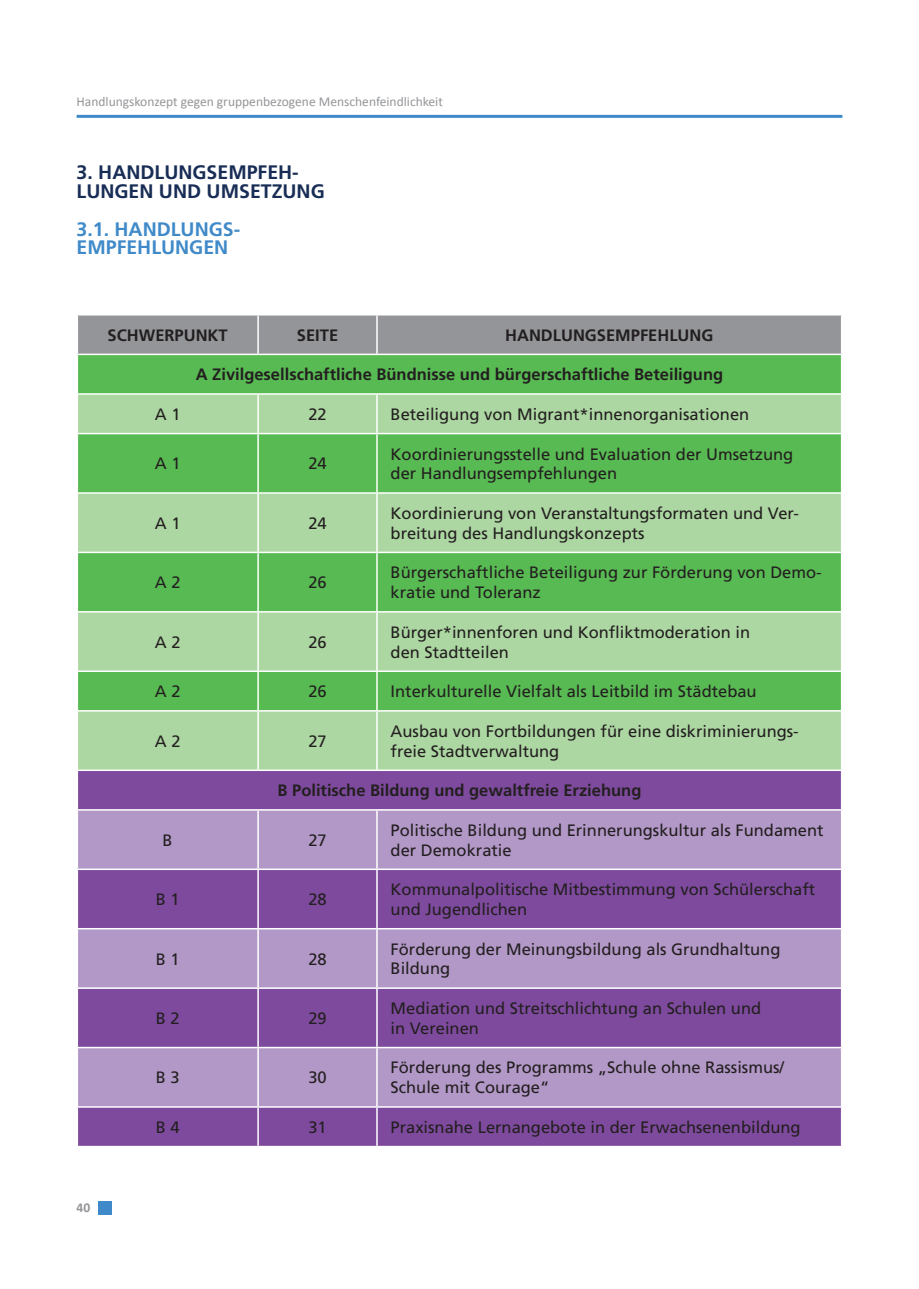
<style>
.page{position:relative;width:919px;height:1289px;background:#fff}
.page>*{position:absolute;margin:0;border:0;box-sizing:border-box;transform-origin:0 0}
.t1{font:700 19.5px/18.8px "Frutiger LT Std";color:#182d56}
.t2{font:700 19.5px/18.8px "Frutiger LT Std";color:#408ac9}
.t3{font:16.5px/19.8px "Frutiger LT Std";color:#231f20}
.t4{font:700 16.5px "Frutiger LT Std";color:#231f20}
.t5{font:13.5px "Calibri";color:#939598}
.t6{font:700 13.5px "Calibri";color:#939598}
</style>
<div class="page">
<div style="left:98px;top:1200px;width:13px;height:14px;background:#408ac9"></div>
<hr style="left:77px;top:115px;width:765px;height:3px;background:#408ac9">
<div style="left:78px;top:315px;width:762px;height:38px;background:#939598"></div>
<div style="left:78px;top:355px;width:762px;height:38px;background:#58ba52"></div>
<svg style="left:78px;top:395px;width:762px;height:374px;background:#89cb80"></svg>
<div style="left:78px;top:771px;width:762px;height:374px;background:#7e4a9d"></div>
<svg style="left:78px;top:810px;width:762px;height:296px;background:#9e79b6"></svg>
<hr style="left:257px;top:315px;width:2px;height:38px;background:#fff">
<hr style="left:376px;top:315px;width:2px;height:38px;background:#fff">
<hr style="left:257px;top:395px;width:2px;height:38px;background:#fff">
<hr style="left:376px;top:395px;width:2px;height:38px;background:#fff">
<hr style="left:77px;top:433px;width:181px;height:1px;background:#fff">
<hr style="left:258px;top:433px;width:119px;height:1px;background:#fff">
<hr style="left:257px;top:434px;width:2px;height:58px;background:#fff">
<hr style="left:377px;top:433px;width:465px;height:1px;background:#fff">
<hr style="left:376px;top:434px;width:2px;height:58px;background:#fff">
<hr style="left:77px;top:492px;width:181px;height:2px;background:#fff">
<hr style="left:258px;top:492px;width:119px;height:2px;background:#fff">
<hr style="left:257px;top:494px;width:2px;height:57px;background:#fff">
<hr style="left:377px;top:492px;width:465px;height:2px;background:#fff">
<hr style="left:376px;top:494px;width:2px;height:57px;background:#fff">
<hr style="left:77px;top:551px;width:181px;height:2px;background:#fff">
<hr style="left:258px;top:551px;width:119px;height:2px;background:#fff">
<hr style="left:257px;top:553px;width:2px;height:58px;background:#fff">
<hr style="left:377px;top:551px;width:465px;height:2px;background:#fff">
<hr style="left:376px;top:553px;width:2px;height:58px;background:#fff">
<hr style="left:77px;top:611px;width:181px;height:1px;background:#fff">
<hr style="left:258px;top:611px;width:119px;height:1px;background:#fff">
<hr style="left:257px;top:612px;width:2px;height:58px;background:#fff">
<hr style="left:377px;top:611px;width:465px;height:1px;background:#fff">
<hr style="left:376px;top:612px;width:2px;height:58px;background:#fff">
<hr style="left:77px;top:670px;width:181px;height:2px;background:#fff">
<hr style="left:258px;top:670px;width:119px;height:2px;background:#fff">
<hr style="left:257px;top:672px;width:2px;height:38px;background:#fff">
<hr style="left:377px;top:670px;width:465px;height:2px;background:#fff">
<hr style="left:376px;top:672px;width:2px;height:38px;background:#fff">
<hr style="left:77px;top:710px;width:181px;height:1px;background:#fff">
<hr style="left:258px;top:710px;width:119px;height:1px;background:#fff">
<hr style="left:257px;top:711px;width:2px;height:58px;background:#fff">
<hr style="left:377px;top:710px;width:465px;height:1px;background:#fff">
<hr style="left:376px;top:711px;width:2px;height:58px;background:#fff">
<hr style="left:77px;top:809px;width:181px;height:1px;background:#fff">
<hr style="left:258px;top:809px;width:119px;height:1px;background:#fff">
<hr style="left:257px;top:810px;width:2px;height:58px;background:#fff">
<hr style="left:377px;top:809px;width:465px;height:1px;background:#fff">
<hr style="left:376px;top:810px;width:2px;height:58px;background:#fff">
<hr style="left:77px;top:868px;width:181px;height:2px;background:#fff">
<hr style="left:258px;top:868px;width:119px;height:2px;background:#fff">
<hr style="left:257px;top:870px;width:2px;height:58px;background:#fff">
<hr style="left:377px;top:868px;width:465px;height:2px;background:#fff">
<hr style="left:376px;top:870px;width:2px;height:58px;background:#fff">
<hr style="left:77px;top:928px;width:181px;height:1px;background:#fff">
<hr style="left:258px;top:928px;width:119px;height:1px;background:#fff">
<hr style="left:257px;top:929px;width:2px;height:58px;background:#fff">
<hr style="left:377px;top:928px;width:465px;height:1px;background:#fff">
<hr style="left:376px;top:929px;width:2px;height:58px;background:#fff">
<hr style="left:77px;top:987px;width:181px;height:1px;background:#fff">
<hr style="left:258px;top:987px;width:119px;height:1px;background:#fff">
<hr style="left:257px;top:988px;width:2px;height:58px;background:#fff">
<hr style="left:377px;top:987px;width:465px;height:1px;background:#fff">
<hr style="left:376px;top:988px;width:2px;height:58px;background:#fff">
<hr style="left:77px;top:1046px;width:181px;height:2px;background:#fff">
<hr style="left:258px;top:1046px;width:119px;height:2px;background:#fff">
<hr style="left:257px;top:1048px;width:2px;height:58px;background:#fff">
<hr style="left:377px;top:1046px;width:465px;height:2px;background:#fff">
<hr style="left:376px;top:1048px;width:2px;height:58px;background:#fff">
<hr style="left:77px;top:1106px;width:181px;height:1px;background:#fff">
<hr style="left:258px;top:1106px;width:119px;height:1px;background:#fff">
<hr style="left:257px;top:1107px;width:2px;height:38px;background:#fff">
<hr style="left:377px;top:1106px;width:465px;height:1px;background:#fff">
<hr style="left:376px;top:1107px;width:2px;height:38px;background:#fff">
<p class="t5" style="left:77px;top:92px;width:368px">Handlungskonzept gegen gruppenbezogene Menschenfeindlichkeit</p>
<p class="t1" style="left:77px;top:163px;width:250px">3. HANDLUNGSEMPFEH-<br>LUNGEN UND UMSETZUNG</p>
<p class="t2" style="left:77px;top:219px;width:165px">3.1. HANDLUNGS-<br>EMPFEHLUNGEN</p>
<p class="t4" style="left:108px;top:325px;width:122px">SCHWERPUNKT</p>
<p class="t4" style="left:297px;top:325px;width:43px">SEITE</p>
<p class="t4" style="left:505px;top:325px;width:210px">HANDLUNGSEMPFEHLUNG</p>
<p class="t4" style="left:196px;top:365px;width:529px">A Zivilgesellschaftliche Bündnisse und bürgerschaftliche Beteiligung</p>
<p class="t3" style="left:155px;top:404px;width:27px">A 1</p>
<p class="t3" style="left:308px;top:404px;width:20px">22</p>
<p class="t3" style="left:390px;top:404px;width:360px">Beteiligung von Migrant*innenorganisationen</p>
<p class="t3" style="left:155px;top:454px;width:27px">A 1</p>
<p class="t3" style="left:308px;top:454px;width:20px">24</p>
<p class="t3" style="left:390px;top:444px;width:404px">Koordinierungsstelle und Evaluation der Umsetzung der Handlungsempfehlungen</p>
<p class="t3" style="left:155px;top:513px;width:27px">A 1</p>
<p class="t3" style="left:308px;top:513px;width:20px">24</p>
<p class="t3" style="left:390px;top:503px;width:410px">Koordinierung von Veranstaltungsformaten und Ver&shy;breitung des Handlungskonzepts</p>
<p class="t3" style="left:155px;top:572px;width:27px">A 2</p>
<p class="t3" style="left:308px;top:572px;width:20px">26</p>
<p class="t3" style="left:390px;top:563px;width:432px">Bürgerschaftliche Beteiligung zur Förderung von Demo&shy;kratie und Toleranz</p>
<p class="t3" style="left:155px;top:632px;width:27px">A 2</p>
<p class="t3" style="left:308px;top:632px;width:20px">26</p>
<p class="t3" style="left:390px;top:622px;width:361px">Bürger*innenforen und Konfliktmoderation in den Stadtteilen</p>
<p class="t3" style="left:155px;top:681px;width:27px">A 2</p>
<p class="t3" style="left:308px;top:681px;width:20px">26</p>
<p class="t3" style="left:390px;top:681px;width:367px">Interkulturelle Vielfalt als Leitbild im Städtebau</p>
<p class="t3" style="left:155px;top:731px;width:27px">A 2</p>
<p class="t3" style="left:308px;top:731px;width:20px">27</p>
<p class="t3" style="left:390px;top:721px;width:409px">Ausbau von Fortbildungen für eine diskriminierungs&shy;freie Stadtverwaltung</p>
<p class="t4" style="left:277px;top:780px;width:365px">B Politische Bildung und gewaltfreie Erziehung</p>
<p class="t3" style="left:163px;top:830px;width:12px">B</p>
<p class="t3" style="left:308px;top:830px;width:20px">27</p>
<p class="t3" style="left:390px;top:820px;width:434px">Politische Bildung und Erinnerungskultur als Fundament der Demokratie</p>
<p class="t3" style="left:156px;top:889px;width:25px">B 1</p>
<p class="t3" style="left:308px;top:889px;width:20px">28</p>
<p class="t3" style="left:390px;top:879px;width:426px">Kommunalpolitische Mitbestimmung von Schülerschaft und Jugendlichen</p>
<p class="t3" style="left:156px;top:949px;width:25px">B 1</p>
<p class="t3" style="left:308px;top:949px;width:20px">28</p>
<p class="t3" style="left:390px;top:939px;width:391px">Förderung der Meinungsbildung als Grundhaltung<br>Bildung</p>
<p class="t3" style="left:156px;top:1008px;width:25px">B 2</p>
<p class="t3" style="left:308px;top:1008px;width:20px">29</p>
<p class="t3" style="left:390px;top:998px;width:372px">Mediation und Streitschlichtung an Schulen und in Vereinen</p>
<p class="t3" style="left:156px;top:1067px;width:25px">B 3</p>
<p class="t3" style="left:308px;top:1067px;width:20px">30</p>
<p class="t3" style="left:390px;top:1057px;width:395px">Förderung des Programms „Schule ohne Rassismus/<br>Schule mit Courage“</p>
<p class="t3" style="left:156px;top:1117px;width:25px">B 4</p>
<p class="t3" style="left:308px;top:1117px;width:20px">31</p>
<p class="t3" style="left:390px;top:1117px;width:411px">Praxisnahe Lernangebote in der Erwachsenenbildung</p>
<p class="t6" style="left:77px;top:1198px;width:15px">40</p>
</div>
